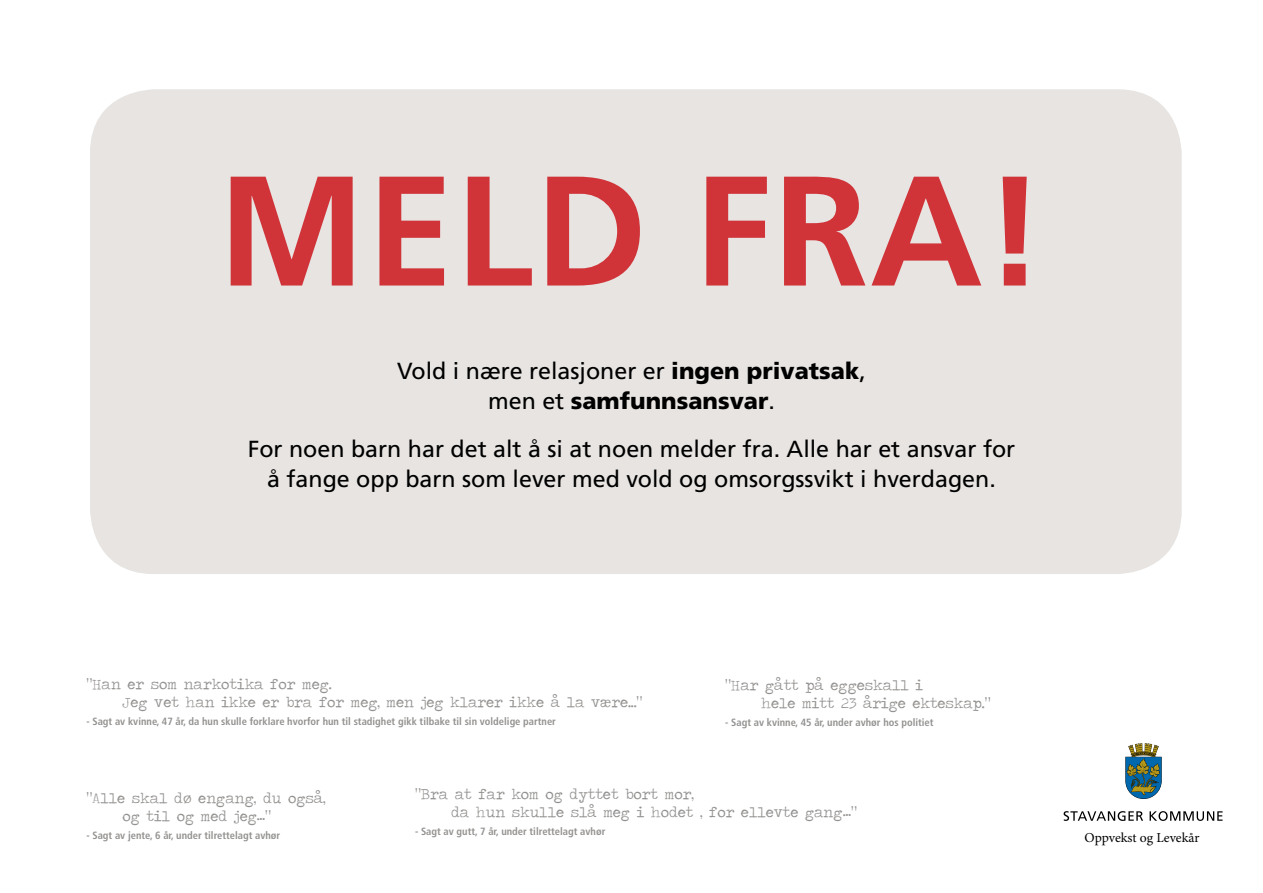
<style>
.page{position:relative;width:1263px;height:893px;background:#fff}
.page>*{position:absolute;margin:0;border:0;box-sizing:border-box;transform-origin:0 0}
.t1{font:700 156px "Frutiger";letter-spacing:.01em;color:#d03439}
.t2{font:23.25px/30.2px "Frutiger";color:#000;text-align:center}
.t3{font:15px/18px "Traveling Typewriter";color:#949290}
.t4{font:13.65px "Minion Pro";letter-spacing:-.005em;color:#000}
.t5{font:700 condensed 10.5px "Frutiger";color:#949290}
.s1{font-weight:900}
</style>
<div class="page">
<div style="left:90px;top:89px;width:1092px;height:485px;background:#e7e4e2;border-radius:64px"></div>
<svg style="left:1063px;top:811px;width:80px;height:10px"></svg>
<svg style="left:1149px;top:811px;width:73px;height:10px"></svg>
<svg style="left:1125px;top:743px;width:37px;height:56px;background:#60817c"></svg>
<h1 class="t1" style="left:218px;top:140px;width:828px">M ELD FRA!</h1>
<h2 class="t2" style="left:397px;top:356px;width:470px">Vold i nære relasjoner er <span class="s1">ingen privatsak</span>, men et <span class="s1">samfunnsansvar</span>.</h2>
<h2 class="t2" style="left:248px;top:434px;width:769px">For noen barn har det alt å si at noen melder fra. Alle har et ansvar for å fange opp barn som lever med vold og omsorgssvikt i hverdagen.</h2>
<p class="t3" style="left:122px;top:675px;width:521px;text-indent:-36px">“Han er som narkotika for meg.<br>Jeg vet han ikke er bra for meg, men jeg klarer ikke å la være...”</p>
<p class="t5" style="left:86px;top:715px;width:471px">- Sagt av kvinne, 47 år, da hun skulle forklare hvorfor hun til stadighet gikk tilbake til sin voldelige partner</p>
<p class="t3" style="left:761px;top:675px;width:231px;text-indent:-36px">“Har gått på eggeskall i<br>hele mitt 23 årige ekteskap.”</p>
<p class="t5" style="left:725px;top:716px;width:210px">- Sagt av kvinne, 45 år, under avhør hos politiet</p>
<p class="t3" style="left:122px;top:788px;width:205px;text-indent:-36px">“Alle skal dø engang, du også, og til og med jeg…”</p>
<p class="t5" style="left:86px;top:829px;width:195px">- Sagt av jente, 6 år, under tilrettelagt avhør</p>
<p class="t3" style="left:451px;top:784px;width:407px;text-indent:-36px">“Bra at far kom og dyttet bort mor,<br>da hun skulle slå meg i hodet , for ellevte gang…”</p>
<p class="t5" style="left:415px;top:825px;width:192px">- Sagt av gutt, 7 år, under tilrettelagt avhør</p>
<p class="t4" style="left:1084px;top:828px;width:116px">Oppvekst og Levekår</p>
</div>
